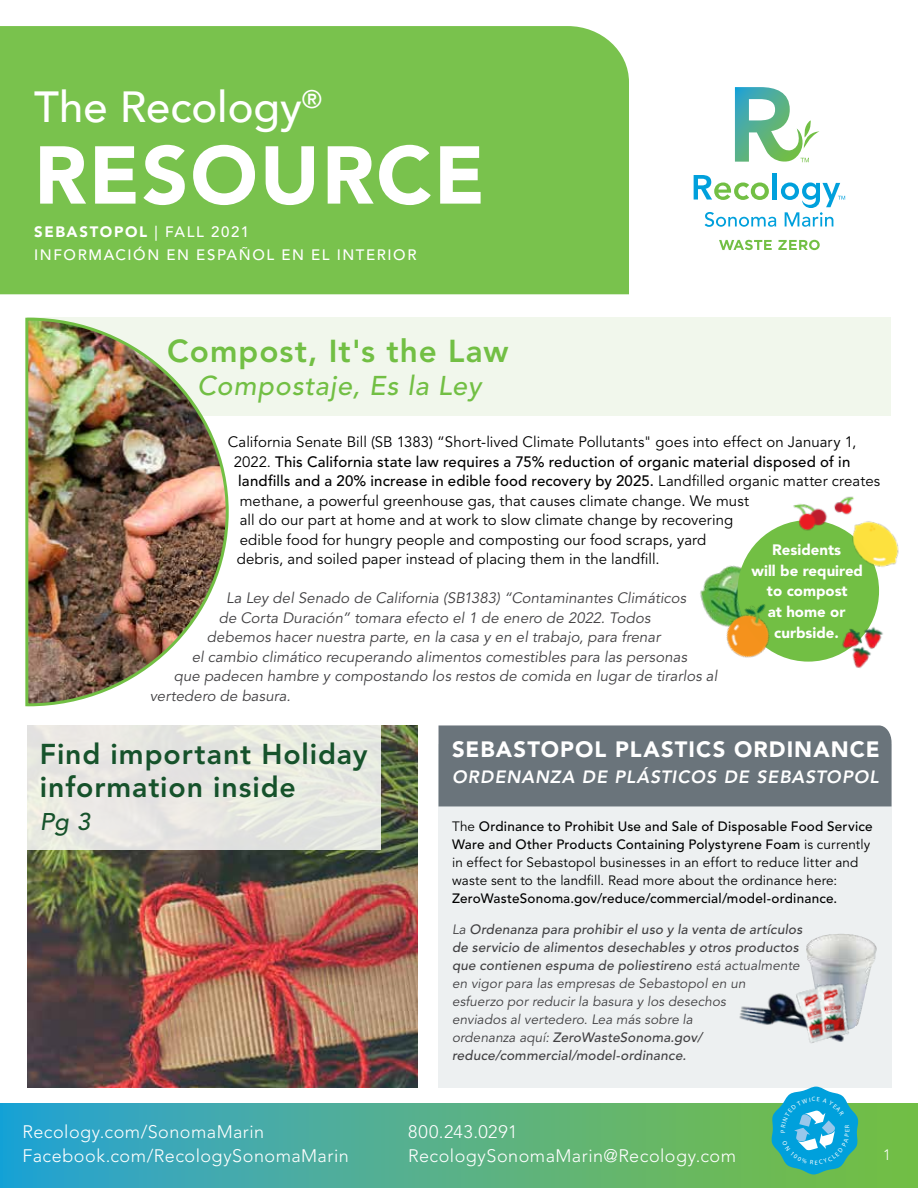
<style>
.page{position:relative;width:918px;height:1188px;background:#fff}
.page>*{position:absolute;margin:0;border:0;box-sizing:border-box;transform-origin:0 0}
.t1{font:900 81px "Avenir LT Std";letter-spacing:.025em;color:#fff}
.t2{font:500 43.5px "Avenir";color:#fff}
.t3{font:800 31.5px "Avenir LT Std";letter-spacing:.03em;color:#72bf44}
.t4{font:800 28.5px/33px "Avenir LT Std";letter-spacing:.03em;color:#16522b}
.t5{font:italic 500 27px "Avenir LT Std";letter-spacing:.03em;color:#72bf44}
.t6{font:italic 500 24px "Avenir LT Std";color:#16522b}
.t7{font:900 22.05px "Avenir LT Std";letter-spacing:.05em;color:#fff}
.t8{font:300 18px/24px "Avenir LT Std";letter-spacing:.025em;color:#fff}
.t9{font:italic 800 17.7px "Avenir LT Std";letter-spacing:.05em;color:#fff}
.t10{font:15px "Avenir LT Std";letter-spacing:.005em;color:#000}
.t11{font:italic 15px "Avenir LT Std";letter-spacing:.005em;color:#414042}
.t12{font:500 15px "Avenir LT Std";letter-spacing:.01em;color:#000}
.t13{font:500 15px/22.5px "Avenir LT Std";letter-spacing:.105em;color:#fff}
.t14{font:900 15px/20.7px "Avenir LT Std";color:#fff;text-align:center}
.t15{font:300 15px "Avenir LT Std";color:#fff}
.t16{font:italic 500 13.5px/18px "Avenir LT Std";letter-spacing:.015em;color:#414042}
.t17{font:13.5px/18px "Avenir LT Std";letter-spacing:.01em;color:#000}
.t18{font:500 13.5px "Avenir LT Std";letter-spacing:.015em;color:#000}
.t19{font:6.3px "Myriad Pro";color:#fff}
.s1{font-weight:900}
.s2{font-weight:400}
.s3{font-weight:500}
</style>
<div class="page">
<svg style="left:0;top:1104px;width:918px;height:84px;background:#51af8c"></svg>
<div style="left:0;top:26px;width:629px;height:268px;background:#79c24d"></div>
<hr style="left:773px;top:173px;width:4px;height:27px;background:#00a0dc">
<svg style="left:735px;top:87px;width:84px;height:75px"></svg>
<svg style="left:719px;top:240px;width:53px;height:10px"></svg>
<svg style="left:778px;top:240px;width:42px;height:10px"></svg>
<svg style="left:694px;top:175px;width:151px;height:52px"></svg>
<div style="left:438px;top:744px;width:454px;height:344px;background:#edf0f1"></div>
<div style="left:439px;top:725px;width:453px;height:81px;background:#6a747b"></div>
<div style="left:27px;top:318px;width:864px;height:98px;background:#f1f7ec"></div>
<img style="left:25px;top:317px;width:205px;height:390px">
<img style="left:700px;top:528px;width:75px;height:95px">
<div style="left:738px;top:520px;width:141px;height:142px;background:#72bf44;border-radius:50%"></div>
<img style="left:781px;top:496px;width:118px;height:81px">
<img style="left:834px;top:577px;width:49px;height:91px">
<img style="left:717px;top:590px;width:72px;height:69px">
<img style="left:806px;top:934px;width:71px;height:78px">
<img style="left:739px;top:993px;width:53px;height:32px">
<img style="left:792px;top:978px;width:69px;height:65px">
<img style="left:27px;top:725px;width:391px;height:363px">
<div style="left:25px;top:725px;width:356px;height:125px;background:#e8e7e2"></div>
<svg style="left:771px;top:1086px;width:88px;height:89px;background:#3eb4cb"></svg>
<h2 class="t2" style="left:34px;top:70px;width:289px">The Recology<sup>®</sup></h2>
<h1 class="t1" style="left:34px;top:126px;width:452px">RESOURCE</h1>
<p class="t13" style="left:34px;top:221px;width:384px"><span class="s1">SEBASTOPOL</span> | FALL 2021<br>INFORMACIÓN EN ESPAÑOL EN EL INTERIOR</p>
<h3 class="t3" style="left:167px;top:332px;width:343px">Compost, It's the Law</h3>
<h3 class="t5" style="left:197px;top:370px;width:286px">Compostaje, Es la Ley</h3>
<p class="t10" style="left:228px;top:433px;width:630px">California Senate Bill (SB 1383) “Short-lived Climate Pollutants" goes into effect on January 1,</p>
<p class="t12" style="left:234px;top:453px;width:618px"><span class="s2">2022.</span> This California state law requires a 75% reduction of organic material disposed of in</p>
<p class="t12" style="left:238px;top:472px;width:643px">landfills and a 20% increase in edible food recovery by 2025. <span class="s2">Landfilled organic matter creates</span></p>
<p class="t10" style="left:240px;top:492px;width:511px">methane, a powerful greenhouse gas, that causes climate change. We must</p>
<p class="t10" style="left:240px;top:511px;width:495px">all do our part at home and at work to slow climate change by recovering</p>
<p class="t10" style="left:240px;top:531px;width:468px">edible food for hungry people and composting our food scraps, yard</p>
<p class="t10" style="left:237px;top:550px;width:424px">debris, and soiled paper instead of placing them in the landfill.</p>
<p class="t11" style="left:226px;top:589px;width:461px">La Ley del Senado de California (SB1383) “Contaminantes Climáticos</p>
<p class="t11" style="left:219px;top:609px;width:433px">de Corta Duración” tomara efecto el 1 de enero de 2022. Todos</p>
<p class="t11" style="left:207px;top:628px;width:455px">debemos hacer nuestra parte, en la casa y en el trabajo, para frenar</p>
<p class="t11" style="left:192px;top:648px;width:497px">el cambio climático recuperando alimentos comestibles para las personas</p>
<p class="t11" style="left:174px;top:667px;width:545px">que padecen hambre y compostando los restos de comida en lugar de tirarlos al</p>
<p class="t11" style="left:150px;top:687px;width:142px">vertedero de basura.</p>
<p class="t14" style="left:752px;top:539px;width:113px">Residents<br>will be required to compost<br>at home or curbside.</p>
<h3 class="t4" style="left:40px;top:738px;width:329px">Find important Holiday information inside</h3>
<h3 class="t6" style="left:40px;top:808px;width:52px">Pg 3</h3>
<h3 class="t7" style="left:452px;top:736px;width:429px">SEBASTOPOL PLASTICS ORDINANCE</h3>
<h3 class="t9" style="left:452px;top:767px;width:428px">ORDENANZA DE PLÁSTICOS DE SEBASTOPOL</h3>
<p class="t17" style="left:452px;top:818px;width:422px">The <span class="s3">Ordinance to Prohibit Use and Sale of Disposable Food Service Ware and Other Products Containing Polystyrene Foam</span> is currently in effect for Sebastopol businesses in an effort to reduce litter and waste sent to the landfill. Read more about the ordinance here:</p>
<p class="t18" style="left:452px;top:891px;width:387px">ZeroWasteSonoma.gov/reduce/commercial/model-ordinance.</p>
<p class="t16" style="left:452px;top:921px;width:352px"><span class="s2">La</span> Ordenanza para prohibir el uso y la venta de artículos de servicio de alimentos desechables y otros productos que contienen espuma de poliestireno <span class="s2">está actualmente en vigor para las empresas de Sebastopol en un<br>esfuerzo por reducir la basura y los desechos<br>enviados al vertedero. Lea más sobre la<br>ordenanza aquí:</span> ZeroWasteSonoma.gov/ reduce/commercial/model-ordinance.</p>
<h3 class="t8" style="left:23px;top:1120px;width:328px">Recology.com/SonomaMarin<br>Facebook.com/RecologySonomaMarin</h3>
<h3 class="t8" style="left:408px;top:1120px;width:329px">800.243.0291<br>RecologySonomaMarin@Recology.com</h3>
<p class="t19" style="left:844px;top:1132px;width:5px;rotate:-90deg">E</p>
<p class="t15" style="left:883px;top:1146px;width:9px">1</p>
</div>
